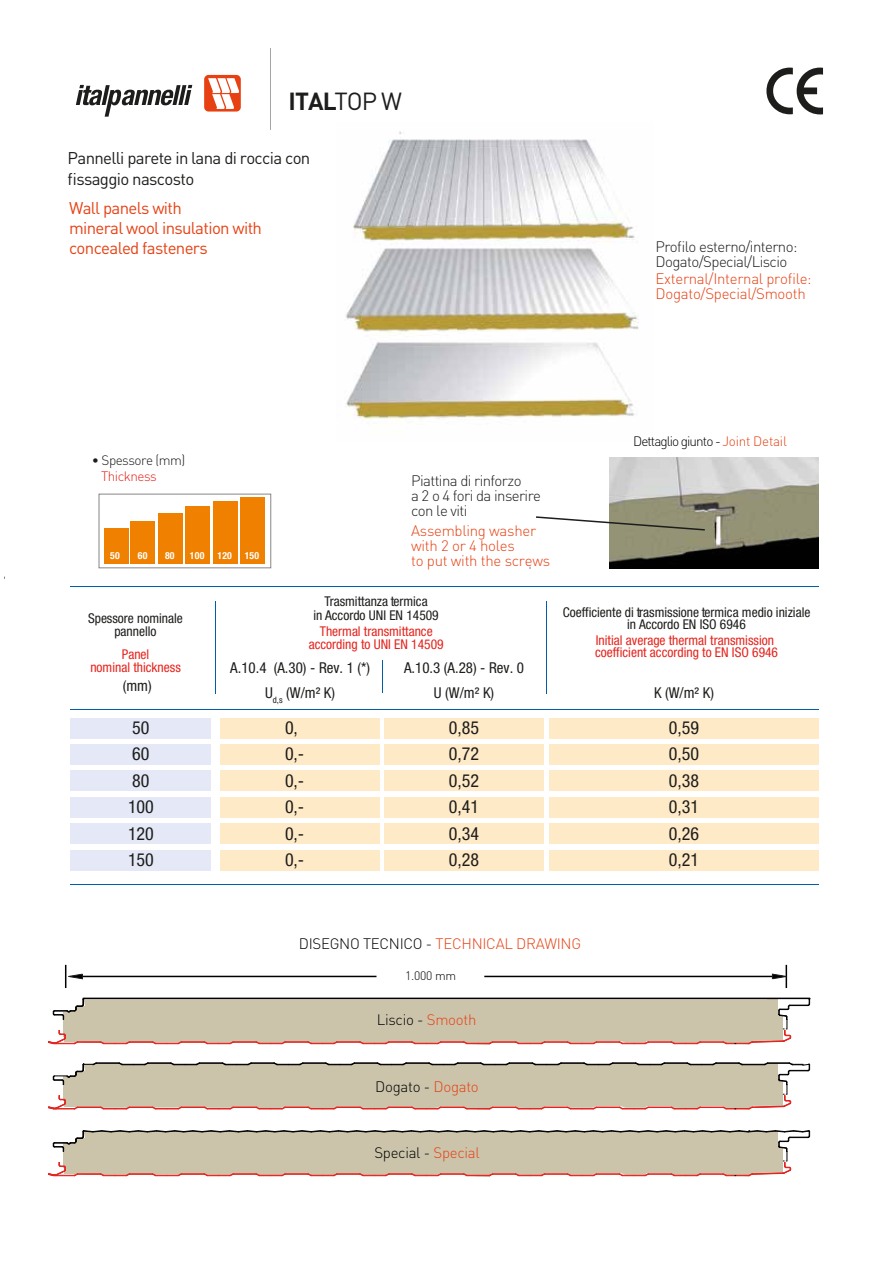
<style>
.page{position:relative;width:893px;height:1263px;background:#fff}
.page>*{position:absolute;margin:0;border:0;box-sizing:border-box;transform-origin:0 0}
.t1{font:700 24.45px "DIN Pro";color:#1d1d1c}
.t2{font:condensed 18px/26.4px "Helvetica Neue";color:#1d1d1b;text-align:justify}
.t3{font:16.8px/20.1px "DIN Pro";letter-spacing:-.04em;color:#e74113}
.t4{font:16.8px/20.1px "DIN Pro";letter-spacing:-.04em;color:#1d1d1b}
.t5{font:300 15px/15px "DIN Pro";letter-spacing:-.02em;color:#e74113}
.t6{font:300 15px/15px "DIN Pro";letter-spacing:-.04em;color:#1d1d1b}
.t7{font:condensed 15px/24.8px "Helvetica Neue";color:#1d1d1b;text-align:center}
.t8{font:300 15px "DIN Pro";letter-spacing:-.02em;color:#010000}
.t9{font:condensed 13.5px/13.2px "Helvetica Neue";color:#1d1d1b;text-align:center}
.t10{font:condensed 13.5px/13.2px "Helvetica Neue";color:#e5241d;text-align:center}
.t11{font:300 13.5px "DIN Pro";letter-spacing:-.07em;color:#010000}
.t12{font:300 13.5px "DIN Pro";letter-spacing:-.04em;color:#1d1d1b}
.t13{font:300 13.5px "DIN Pro";letter-spacing:-.04em;color:#e5241d}
.t14{font:300 12.15px "DIN Pro";color:#010000}
.t15{font:700 condensed 9.75px "Helvetica Neue";letter-spacing:.02em;color:#fff}
.s1{font-weight:400}
.s2{color:#e74113}
.s3{color:#010000}
</style>
<div class="page">
<svg style="left:76px;top:85px;width:116px;height:32px"></svg>
<div style="left:204px;top:75px;width:37px;height:37px;background:#e74113;border-radius:4px"></div>
<svg style="left:208px;top:78px;width:31px;height:31px"></svg>
<hr style="left:270px;top:48px;width:1px;height:81px;background:#a6a5a5">
<svg style="left:766px;top:68px;width:57px;height:46px"></svg>
<div style="left:104px;top:528px;width:24px;height:36px;background:#f08000"></div>
<div style="left:131px;top:521px;width:24px;height:43px;background:#f08000"></div>
<div style="left:158px;top:514px;width:24px;height:50px;background:#f08000"></div>
<div style="left:186px;top:506px;width:24px;height:58px;background:#f08000"></div>
<div style="left:213px;top:501px;width:24px;height:63px;background:#f08000"></div>
<div style="left:240px;top:497px;width:25px;height:67px;background:#f08000"></div>
<div style="left:99px;top:494px;width:172px;height:74px;border:1px solid #878787"></div>
<hr style="left:71px;top:586px;width:748px;height:1px;background:#005da9">
<hr style="left:71px;top:884px;width:748px;height:1px;background:#005da9">
<hr style="left:71px;top:709px;width:748px;height:1px;background:#005da9">
<div style="left:71px;top:718px;width:140px;height:20px;background:#e5e9f7"></div>
<div style="left:71px;top:744px;width:140px;height:21px;background:#e5e9f7"></div>
<div style="left:71px;top:770px;width:140px;height:21px;background:#e5e9f7"></div>
<div style="left:71px;top:797px;width:140px;height:21px;background:#e5e9f7"></div>
<div style="left:71px;top:823px;width:140px;height:21px;background:#e5e9f7"></div>
<div style="left:71px;top:850px;width:140px;height:21px;background:#e5e9f7"></div>
<div style="left:220px;top:718px;width:160px;height:20px;background:#ffeac8"></div>
<div style="left:220px;top:744px;width:160px;height:21px;background:#ffeac8"></div>
<div style="left:220px;top:770px;width:160px;height:21px;background:#ffeac8"></div>
<div style="left:220px;top:797px;width:160px;height:21px;background:#ffeac8"></div>
<div style="left:220px;top:823px;width:160px;height:21px;background:#ffeac8"></div>
<div style="left:220px;top:850px;width:160px;height:21px;background:#ffeac8"></div>
<div style="left:384px;top:718px;width:160px;height:20px;background:#ffeac8"></div>
<div style="left:384px;top:744px;width:160px;height:21px;background:#ffeac8"></div>
<div style="left:384px;top:770px;width:160px;height:21px;background:#ffeac8"></div>
<div style="left:384px;top:797px;width:160px;height:21px;background:#ffeac8"></div>
<div style="left:384px;top:823px;width:160px;height:21px;background:#ffeac8"></div>
<div style="left:384px;top:850px;width:160px;height:21px;background:#ffeac8"></div>
<div style="left:549px;top:718px;width:270px;height:20px;background:#ffeac8"></div>
<div style="left:549px;top:744px;width:270px;height:21px;background:#ffeac8"></div>
<div style="left:549px;top:770px;width:270px;height:21px;background:#ffeac8"></div>
<div style="left:549px;top:797px;width:270px;height:21px;background:#ffeac8"></div>
<div style="left:549px;top:823px;width:270px;height:21px;background:#ffeac8"></div>
<div style="left:549px;top:850px;width:270px;height:21px;background:#ffeac8"></div>
<hr style="left:215px;top:601px;width:1px;height:92px;background:#005da9">
<hr style="left:546px;top:601px;width:1px;height:92px;background:#005da9">
<hr style="left:382px;top:661px;width:1px;height:32px;background:#005da9">
<img style="left:346px;top:131px;width:293px;height:290px">
<hr style="left:79px;top:976px;width:297px;height:1px;background:#010000">
<hr style="left:484px;top:976px;width:298px;height:1px;background:#010000">
<svg style="left:65px;top:965px;width:18px;height:23px"></svg>
<svg style="left:771px;top:965px;width:17px;height:23px"></svg>
<svg style="left:48px;top:1130px;width:762px;height:47px;background:#c9bda8"></svg>
<svg style="left:48px;top:1062px;width:762px;height:48px;background:#cabea9"></svg>
<img style="left:610px;top:458px;width:209px;height:111px">
<svg style="left:536px;top:515px;width:170px;height:16px"></svg>
<svg style="left:48px;top:997px;width:763px;height:48px;background:#cabea9"></svg>
<h1 class="t1" style="left:289px;top:85px;width:115px">ITAL<span class="s1">TOP W</span></h1>
<p class="t4" style="left:68px;top:148px;width:244px">Pannelli parete in lana di roccia con fissaggio nascosto</p>
<p class="t3" style="left:69px;top:197px;width:194px">Wall panels with<br>mineral wool insulation with concealed fasteners</p>
<p class="t12" style="left:92px;top:451px;width:95px">• Spessore (mm)</p>
<p class="t13" style="left:101px;top:467px;width:57px">Thickness</p>
<p class="t15" style="left:110px;top:550px;width:11px">50</p>
<p class="t15" style="left:138px;top:550px;width:11px">60</p>
<p class="t15" style="left:165px;top:550px;width:11px">80</p>
<p class="t15" style="left:190px;top:550px;width:16px">100</p>
<p class="t15" style="left:217px;top:550px;width:16px">120</p>
<p class="t15" style="left:245px;top:550px;width:16px">150</p>
<p class="t6" style="left:411px;top:472px;width:131px">Piattina di rinforzo<br>a 2 o 4 fori da inserire con le viti</p>
<p class="t5" style="left:411px;top:522px;width:141px">Assembling washer with 2 or 4 holes<br>to put with the screws</p>
<p class="t6" style="left:656px;top:238px;width:143px">Profilo esterno/interno:<br>Dogato/Special/Liscio</p>
<p class="t5" style="left:655px;top:270px;width:158px">External/Internal profile:<br>Dogato/Special/Smooth</p>
<p class="t11" style="left:633px;top:432px;width:155px">Dettaglio giunto - <span class="s2">Joint Detail</span></p>
<p class="t9" style="left:88px;top:612px;width:96px">Spessore nominale pannello</p>
<p class="t10" style="left:90px;top:647px;width:92px">Panel<br>nominal thickness</p>
<p class="t7" style="left:123px;top:673px;width:30px">(mm)</p>
<p class="t9" style="left:313px;top:595px;width:127px">Trasmittanza termica<br>in Accordo UNI EN 14509</p>
<p class="t10" style="left:309px;top:624px;width:136px">Thermal transmittance according to UNI EN 14509</p>
<p class="t9" style="left:563px;top:606px;width:249px;line-height:12px">Coefficiente di trasmissione termica medio iniziale in Accordo EN ISO 6946</p>
<p class="t10" style="left:595px;top:634px;width:185px;line-height:12px;text-align:left">Initial average thermal transmission coefficient according to EN ISO 6946</p>
<p class="t7" style="left:230px;top:655px;width:141px">A.10.4 (A.30) - Rev. 1 (*)</p>
<p class="t7" style="left:404px;top:655px;width:122px">A.10.3 (A.28) - Rev. 0<br>U (W/m² K)</p>
<p class="t7" style="left:265px;top:680px;width:71px">U<sub>d,s</sub> (W/m² K)</p>
<p class="t7" style="left:654px;top:680px;width:61px">K (W/m² K)</p>
<h2 class="t2" style="left:132px;top:714px;width:19px">50</h2>
<h2 class="t2" style="left:449px;top:714px;width:32px">0,85</h2>
<h2 class="t2" style="left:669px;top:714px;width:32px">0,59</h2>
<h2 class="t2" style="left:449px;top:741px;width:32px">0,72<br>0,52<br>0,41<br>0,34<br>0,28</h2>
<h2 class="t2" style="left:285px;top:714px;width:14px">0,</h2>
<h2 class="t2" style="left:285px;top:741px;width:21px">0,- 0,- 0,- 0,- 0,-</h2>
<h2 class="t2" style="left:128px;top:741px;width:27px;text-align:left">60<br>80<br>100<br>120<br>150</h2>
<h2 class="t2" style="left:669px;top:741px;width:32px">0,50<br>0,38<br>0,31<br>0,26<br>0,21</h2>
<p class="t5" style="left:299px;top:935px;width:284px"><span class="s3">DISEGNO TECNICO -</span> TECHNICAL DRAWING</p>
<p class="t14" style="left:405px;top:967px;width:53px">1.000 mm</p>
<p class="t8" style="left:377px;top:1009px;width:101px">Liscio - <span class="s2">Smooth</span></p>
<p class="t8" style="left:375px;top:1076px;width:105px">Dogato - <span class="s2">Dogato</span></p>
<p class="t8" style="left:374px;top:1142px;width:107px">Special - <span class="s2">Special</span></p>
</div>
